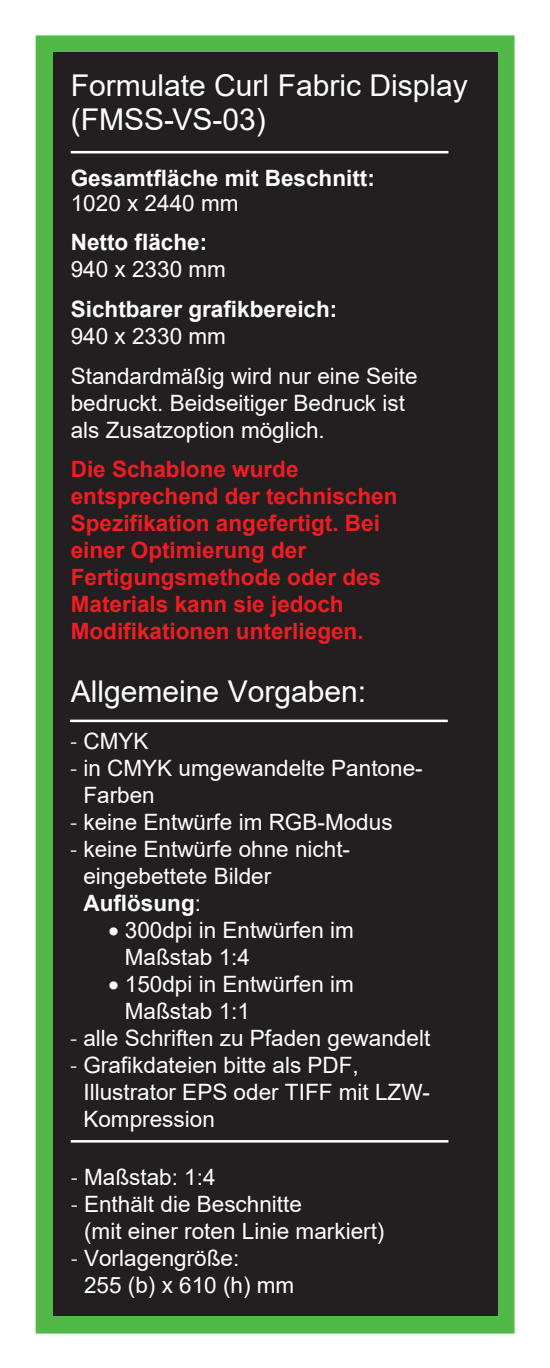
<style>
.page{position:relative;width:550px;height:1368px;background:#fff}
.page>*{position:absolute;margin:0;border:0;box-sizing:border-box;transform-origin:0 0}
.t1{font:30px/33.8px "Arial";color:#fff}
.t2{font:22.5px/27px "Arial";color:#fff}
.t3{font:700 22.5px/27px "Arial";color:#ee1d23}
.t4{font:700 22.5px "Arial";color:#fff}
.s1{font-family:"Swiss 721 BT";font-weight:300}
.s2{font-weight:700}
</style>
<div class="page">
<div style="left:36px;top:35px;width:478px;height:1298px;border:25px solid #51b948"></div>
<div style="left:53px;top:53px;width:444px;height:1263px;background:#231f20"></div>
<hr style="left:71px;top:151px;width:377px;height:2px;background:#fff">
<hr style="left:70px;top:719px;width:377px;height:3px;background:#fff">
<hr style="left:71px;top:1140px;width:377px;height:2px;background:#fff">
<h1 class="t1" style="left:71px;top:68px;width:398px">Formulate Curl Fabric Display (FMSS-VS-03)</h1>
<p class="t4" style="left:71px;top:162px;width:305px">Gesamtfläche mit Beschnitt:</p>
<p class="t2" style="left:71px;top:189px;width:169px">1020 x 2440 mm</p>
<p class="t4" style="left:71px;top:227px;width:138px">Netto fläche:</p>
<p class="t2" style="left:71px;top:256px;width:157px">940 x 2330 mm</p>
<p class="t4" style="left:71px;top:293px;width:268px">Sichtbarer grafikbereich:</p>
<p class="t2" style="left:71px;top:316px;width:348px;line-height:39.5px">940 x 2330 mm<br>Standardmäßig wird nur eine Seite</p>
<p class="t2" style="left:71px;top:389px;width:335px">bedruckt. Beidseitiger Bedruck ist als Zusatzoption möglich.</p>
<p class="t3" style="left:71px;top:456px;width:328px">Die Schablone wurde entsprechend der technischen<br>Spezifikation angefertigt. Bei einer Optimierung der<br>Fertigungsmethode oder des<br>Materials kann sie jedoch<br>Modifikationen unterliegen.</p>
<h1 class="t1" style="left:71px;top:674px;width:297px">Allgemeine Vorgaben:</h1>
<p class="t2" style="left:70px;top:727px;width:80px"><span class="s1">-</span> CMYK</p>
<p class="t2" style="left:83px;top:754px;width:340px;text-indent:-13px"><span class="s1">-</span> in CMYK umgewandelte Pantone-<br>Farben</p>
<p class="t2" style="left:70px;top:808px;width:324px"><span class="s1">-</span> keine Entwürfe im RGB-Modus</p>
<p class="t2" style="left:83px;top:835px;width:268px;text-indent:-13px"><span class="s1">-</span> keine Entwürfe ohne nicht&shy;eingebettete Bilder<br><span class="s2">Auflösung</span>:</p>
<p class="t2" style="left:125px;top:916px;width:230px;text-indent:-16px">• 300dpi in Entwürfen im<br>Maßstab 1:4</p>
<p class="t2" style="left:125px;top:970px;width:230px;text-indent:-16px">• 150dpi in Entwürfen im<br>Maßstab 1:1</p>
<p class="t2" style="left:70px;top:1024px;width:361px"><span class="s1">-</span> alle Schriften zu Pfaden gewandelt</p>
<p class="t2" style="left:83px;top:1051px;width:348px;text-indent:-13px"><span class="s1">-</span> Grafikdateien bitte als PDF,<br>Illustrator EPS oder TIFF mit LZW-<br>Kompression</p>
<p class="t2" style="left:71px;top:1163px;width:146px"><span class="s1">-</span> Maßstab: 1:4</p>
<p class="t2" style="left:84px;top:1190px;width:302px;text-indent:-13px"><span class="s1">-</span> Enthält die Beschnitte<br>(mit einer roten Linie markiert)</p>
<p class="t2" style="left:84px;top:1244px;width:212px;text-indent:-13px"><span class="s1">-</span> Vorlagengröße:<br>255 (b) x 610 (h) mm</p>
</div>
